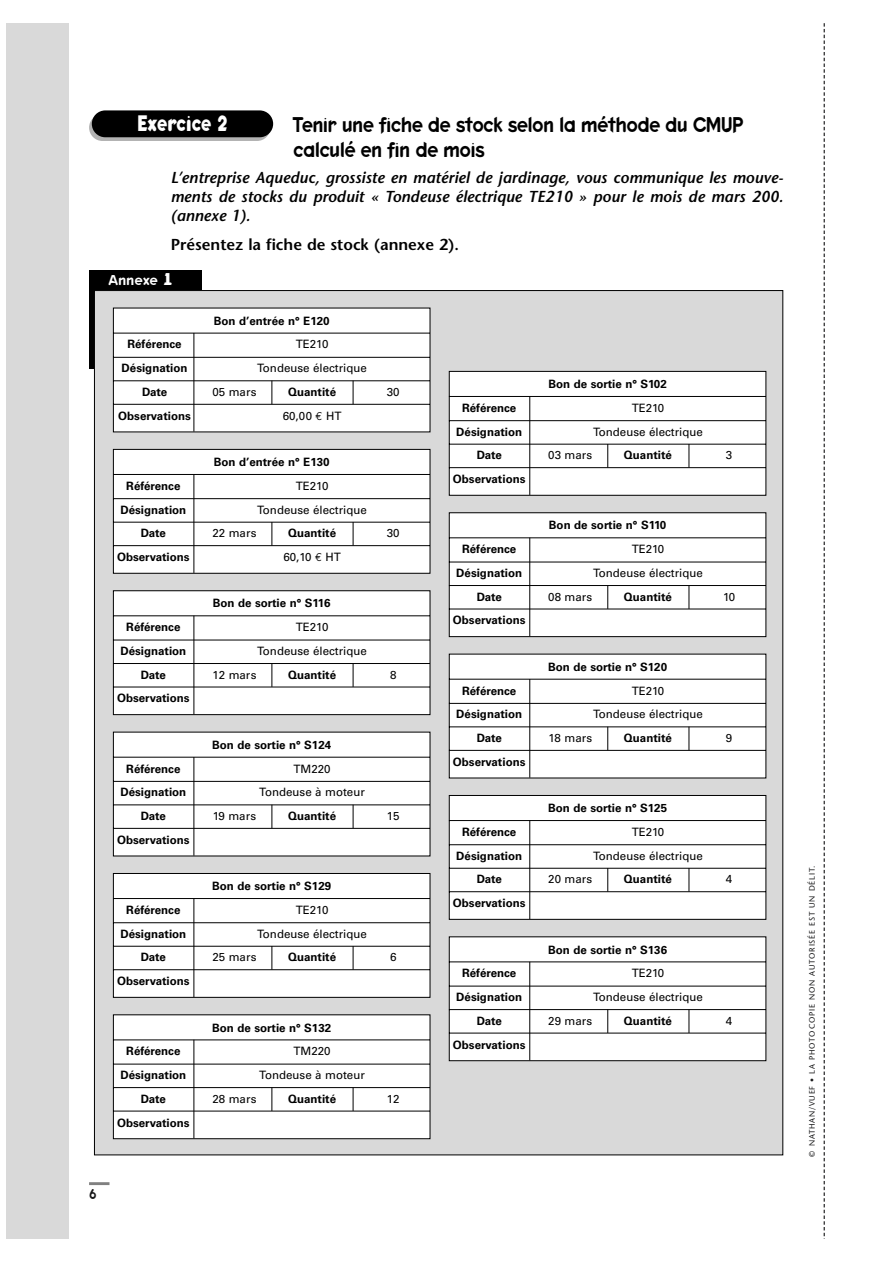
<style>
.page{position:relative;width:893px;height:1263px;background:#fff}
.page>*{position:absolute;margin:0;border:0;box-sizing:border-box;transform-origin:0 0}
.t1{font:700 22.65px "Keedy Sans";color:#fff;scale:.8 1}
.t2{font:21.6px/24.5px "Keedy Sans Reg";letter-spacing:-.035em;color:#000;scale:.9 1}
.t3{font:italic 600 15.9px/18.8px "Stone Sans";color:#000;text-align:justify}
.t4{font:600 15.9px "Stone Sans";color:#000}
.t5{font:14.4px "Keedy Sans Reg";color:#fff}
.t6{font:14.4px "Keedy Sans Reg";color:#181819;scale:.9 1}
.t7{font:700 11.55px "Univers";color:#000}
.t8{font:11.55px "Univers";color:#000}
.t9{font:7.95px "Stone Sans";letter-spacing:.1em;color:#181819}
.s1{font-family:"Keedy Sans";font-weight:700;font-size:17.25px}
.s2{font-family:"Euro Mono"}
</style>
<div class="page">
<svg style="left:823px;top:23px;width:1px;height:1216px"></svg>
<hr style="left:89px;top:1182px;width:20px;height:3px;background:#808080">
<svg style="left:89px;top:114px;width:181px;height:27px"></svg>
<div style="left:92px;top:110px;width:181px;height:27px;background:#000;border-radius:13px"></div>
<div style="left:6px;top:23px;width:63px;height:1216px;background:#d9d9d9"></div>
<div style="left:89px;top:270px;width:112px;height:98px;background:#000"></div>
<div style="left:94px;top:291px;width:688px;height:864px;background:#d9d9d9"></div>
<svg style="left:112px;top:307px;width:319px;height:126px;background:#efefef"></svg>
<svg style="left:112px;top:1014px;width:319px;height:125px;background:#f0f0f0"></svg>
<svg style="left:112px;top:873px;width:319px;height:125px;background:#f0f0f0"></svg>
<svg style="left:112px;top:731px;width:319px;height:126px;background:#efefef"></svg>
<svg style="left:112px;top:590px;width:319px;height:125px;background:#f0f0f0"></svg>
<svg style="left:112px;top:449px;width:319px;height:125px;background:#f0f0f0"></svg>
<svg style="left:448px;top:371px;width:318px;height:125px;background:#f0f0f0"></svg>
<svg style="left:448px;top:936px;width:318px;height:125px;background:#f0f0f0"></svg>
<svg style="left:448px;top:795px;width:318px;height:125px;background:#f0f0f0"></svg>
<svg style="left:448px;top:653px;width:318px;height:126px;background:#f1f1f1"></svg>
<svg style="left:448px;top:512px;width:318px;height:125px;background:#f0f0f0"></svg>
<h1 class="t1" style="left:137px;top:114px;width:114px">Exercice 2</h1>
<h2 class="t2" style="left:293px;top:115px;width:501px">Tenir une fiche de stock selon la méthode du CMUP calculé en fin de mois</h2>
<h3 class="t3" style="left:171px;top:170px;width:614px">L’entreprise Aqueduc, grossiste en matériel de jardinage, vous communique les mouve&shy;ments de stocks du produit « Tondeuse électrique TE210 » pour le mois de mars 200. (annexe 1).</h3>
<h3 class="t4" style="left:171px;top:238px;width:290px">Présentez la fiche de stock (annexe 2).</h3>
<p class="t5" style="left:108px;top:275px;width:65px">Annexe <span class="s1">1</span></p>
<p class="t7" style="left:214px;top:316px;width:117px">Bon d’entrée n° E120</p>
<p class="t7" style="left:127px;top:340px;width:56px">Référence</p>
<p class="t8" style="left:296px;top:340px;width:34px">TE210</p>
<p class="t7" style="left:122px;top:364px;width:67px">Désignation</p>
<p class="t8" style="left:257px;top:364px;width:111px">Tondeuse électrique</p>
<p class="t7" style="left:142px;top:388px;width:27px">Date</p>
<p class="t8" style="left:212px;top:388px;width:46px">05 mars</p>
<p class="t7" style="left:288px;top:388px;width:49px">Quantité</p>
<p class="t8" style="left:387px;top:388px;width:14px">30</p>
<p class="t7" style="left:118px;top:411px;width:74px">Observations</p>
<p class="t8" style="left:283px;top:411px;width:60px">60,00 <span class="s2">€</span> HT</p>
<p class="t7" style="left:214px;top:458px;width:117px">Bon d’entrée n° E130</p>
<p class="t7" style="left:126px;top:482px;width:56px">Référence</p>
<p class="t8" style="left:296px;top:482px;width:34px">TE210</p>
<p class="t7" style="left:120px;top:505px;width:67px">Désignation</p>
<p class="t8" style="left:257px;top:505px;width:111px">Tondeuse électrique</p>
<p class="t7" style="left:141px;top:529px;width:27px">Date</p>
<p class="t8" style="left:212px;top:529px;width:46px">22 mars</p>
<p class="t7" style="left:288px;top:529px;width:49px">Quantité</p>
<p class="t8" style="left:387px;top:529px;width:14px">30</p>
<p class="t7" style="left:117px;top:553px;width:74px">Observations</p>
<p class="t8" style="left:283px;top:553px;width:59px">60,10 <span class="s2">€</span> HT</p>
<p class="t7" style="left:213px;top:599px;width:119px">Bon de sortie n° S116</p>
<p class="t7" style="left:126px;top:623px;width:56px">Référence</p>
<p class="t8" style="left:296px;top:623px;width:34px">TE210</p>
<p class="t7" style="left:120px;top:647px;width:67px">Désignation</p>
<p class="t8" style="left:257px;top:647px;width:111px">Tondeuse électrique</p>
<p class="t7" style="left:141px;top:670px;width:27px">Date</p>
<p class="t8" style="left:212px;top:670px;width:45px">12 mars</p>
<p class="t7" style="left:288px;top:670px;width:49px">Quantité</p>
<p class="t8" style="left:390px;top:670px;width:8px">8</p>
<p class="t7" style="left:117px;top:694px;width:74px">Observations</p>
<p class="t7" style="left:212px;top:740px;width:120px">Bon de sortie n° S124</p>
<p class="t7" style="left:126px;top:764px;width:56px">Référence</p>
<p class="t8" style="left:293px;top:764px;width:39px">TM220</p>
<p class="t7" style="left:120px;top:788px;width:67px">Désignation</p>
<p class="t8" style="left:259px;top:788px;width:107px">Tondeuse à moteur</p>
<p class="t7" style="left:141px;top:812px;width:27px">Date</p>
<p class="t8" style="left:213px;top:812px;width:45px">19 mars</p>
<p class="t7" style="left:288px;top:812px;width:49px">Quantité</p>
<p class="t8" style="left:387px;top:812px;width:14px">15</p>
<p class="t7" style="left:117px;top:836px;width:74px">Observations</p>
<p class="t7" style="left:212px;top:882px;width:120px">Bon de sortie n° S129</p>
<p class="t7" style="left:126px;top:906px;width:56px">Référence</p>
<p class="t8" style="left:296px;top:906px;width:34px">TE210</p>
<p class="t7" style="left:120px;top:929px;width:67px">Désignation</p>
<p class="t8" style="left:257px;top:929px;width:111px">Tondeuse électrique</p>
<p class="t7" style="left:141px;top:953px;width:27px">Date</p>
<p class="t8" style="left:212px;top:953px;width:46px">25 mars</p>
<p class="t7" style="left:288px;top:953px;width:49px">Quantité</p>
<p class="t8" style="left:390px;top:953px;width:8px">6</p>
<p class="t7" style="left:117px;top:977px;width:74px">Observations</p>
<p class="t7" style="left:212px;top:1023px;width:120px">Bon de sortie n° S132</p>
<p class="t7" style="left:126px;top:1047px;width:56px">Référence</p>
<p class="t8" style="left:293px;top:1047px;width:39px">TM220</p>
<p class="t7" style="left:120px;top:1071px;width:67px">Désignation</p>
<p class="t8" style="left:259px;top:1071px;width:107px">Tondeuse à moteur</p>
<p class="t7" style="left:141px;top:1094px;width:27px">Date</p>
<p class="t8" style="left:212px;top:1094px;width:46px">28 mars</p>
<p class="t7" style="left:288px;top:1094px;width:49px">Quantité</p>
<p class="t8" style="left:387px;top:1094px;width:14px">12</p>
<p class="t7" style="left:117px;top:1118px;width:74px">Observations</p>
<p class="t7" style="left:548px;top:380px;width:120px">Bon de sortie n° S102</p>
<p class="t7" style="left:462px;top:404px;width:56px">Référence</p>
<p class="t8" style="left:631px;top:404px;width:34px">TE210</p>
<p class="t7" style="left:456px;top:427px;width:67px">Désignation</p>
<p class="t8" style="left:593px;top:427px;width:111px">Tondeuse électrique</p>
<p class="t7" style="left:476px;top:451px;width:27px">Date</p>
<p class="t8" style="left:548px;top:451px;width:46px">03 mars</p>
<p class="t7" style="left:624px;top:451px;width:49px">Quantité</p>
<p class="t8" style="left:726px;top:451px;width:8px">3</p>
<p class="t7" style="left:453px;top:475px;width:74px">Observations</p>
<p class="t7" style="left:549px;top:521px;width:119px">Bon de sortie n° S110</p>
<p class="t7" style="left:462px;top:545px;width:56px">Référence</p>
<p class="t8" style="left:631px;top:545px;width:34px">TE210</p>
<p class="t7" style="left:456px;top:569px;width:67px">Désignation</p>
<p class="t8" style="left:593px;top:569px;width:111px">Tondeuse électrique</p>
<p class="t7" style="left:476px;top:592px;width:27px">Date</p>
<p class="t8" style="left:548px;top:592px;width:46px">08 mars</p>
<p class="t7" style="left:624px;top:592px;width:49px">Quantité</p>
<p class="t8" style="left:723px;top:592px;width:14px">10</p>
<p class="t7" style="left:453px;top:616px;width:74px">Observations</p>
<p class="t7" style="left:548px;top:662px;width:120px">Bon de sortie n° S120</p>
<p class="t7" style="left:462px;top:686px;width:56px">Référence</p>
<p class="t8" style="left:631px;top:686px;width:34px">TE210</p>
<p class="t7" style="left:456px;top:710px;width:67px">Désignation</p>
<p class="t8" style="left:593px;top:710px;width:111px">Tondeuse électrique</p>
<p class="t7" style="left:476px;top:734px;width:27px">Date</p>
<p class="t8" style="left:548px;top:734px;width:45px">18 mars</p>
<p class="t7" style="left:624px;top:734px;width:49px">Quantité</p>
<p class="t8" style="left:726px;top:734px;width:8px">9</p>
<p class="t7" style="left:453px;top:758px;width:74px">Observations</p>
<p class="t7" style="left:548px;top:804px;width:120px">Bon de sortie n° S125</p>
<p class="t7" style="left:462px;top:828px;width:56px">Référence</p>
<p class="t8" style="left:631px;top:828px;width:34px">TE210</p>
<p class="t7" style="left:456px;top:851px;width:67px">Désignation</p>
<p class="t8" style="left:593px;top:851px;width:111px">Tondeuse électrique</p>
<p class="t7" style="left:476px;top:875px;width:27px">Date</p>
<p class="t8" style="left:548px;top:875px;width:46px">20 mars</p>
<p class="t7" style="left:624px;top:875px;width:49px">Quantité</p>
<p class="t8" style="left:726px;top:875px;width:8px">4</p>
<p class="t7" style="left:453px;top:899px;width:74px">Observations</p>
<p class="t7" style="left:548px;top:945px;width:120px">Bon de sortie n° S136</p>
<p class="t7" style="left:462px;top:969px;width:56px">Référence</p>
<p class="t8" style="left:631px;top:969px;width:34px">TE210</p>
<p class="t7" style="left:456px;top:993px;width:67px">Désignation</p>
<p class="t8" style="left:593px;top:993px;width:111px">Tondeuse électrique</p>
<p class="t7" style="left:476px;top:1016px;width:27px">Date</p>
<p class="t8" style="left:548px;top:1016px;width:46px">29 mars</p>
<p class="t7" style="left:624px;top:1016px;width:49px">Quantité</p>
<p class="t8" style="left:726px;top:1016px;width:8px">4</p>
<p class="t7" style="left:453px;top:1040px;width:74px">Observations</p>
<p class="t6" style="left:89px;top:1188px;width:10px">6</p>
<p class="t9" style="left:809px;top:1157px;width:292px;rotate:-90deg">© NATHAN/VUEF • LA PHOTOCOPIE NON AUTORISÉE EST UN DÉLIT.</p>
</div>
